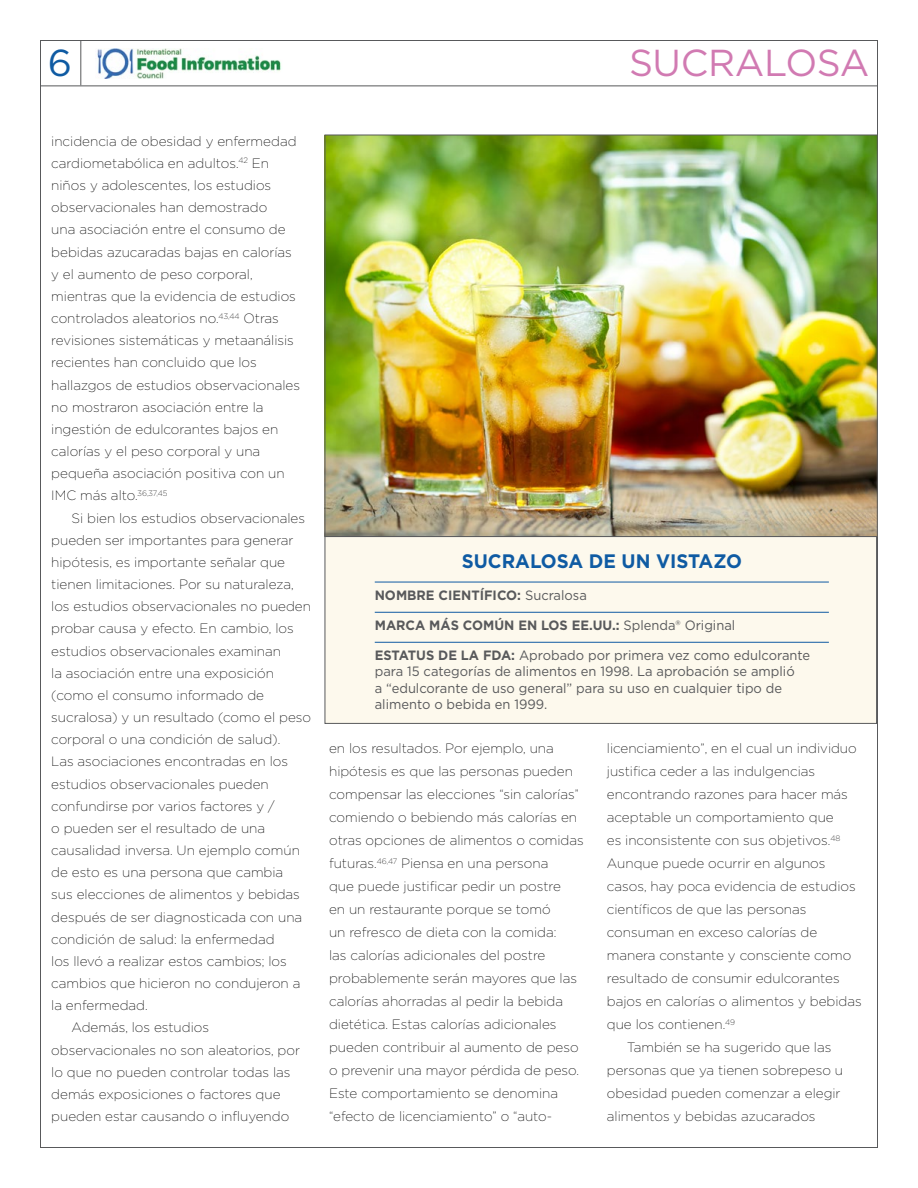
<style>
.page{position:relative;width:918px;height:1188px;background:#fff}
.page>*{position:absolute;margin:0;border:0;box-sizing:border-box;transform-origin:0 0}
.t1{font:37.5px "Gotham";letter-spacing:-.01em;color:#d17ab2}
.t2{font:37.5px "Gotham";color:#0f5ba3}
.t3{font:700 19.5px "Gotham";color:#0f5ba3;scale:.96 1}
.t4{font:200 13.5px/22.2px "Gotham";color:#000}
.t5{font:13.5px/16.5px "Gotham";color:#58595b;scale:.96 1}
.t6{font:700 13.5px "Gotham";color:#58595b;scale:.96 1}
.s1{font-weight:400}
.s2{font-weight:700}
</style>
<div class="page">
<hr style="left:40px;top:86px;width:838px;height:1px;background:#58595b">
<hr style="left:81px;top:40px;width:1px;height:45px;background:#58595b">
<img style="left:97px;top:49px;width:184px;height:29px">
<div style="left:325px;top:337px;width:552px;height:387px;background:#fdf9ed;border:1px solid #58595b"></div>
<img style="left:327px;top:137px;width:549px;height:398px">
<hr style="left:375px;top:582px;width:454px;height:1px;background:#0f5ba3">
<hr style="left:375px;top:612px;width:454px;height:1px;background:#0f5ba3">
<hr style="left:375px;top:642px;width:454px;height:1px;background:#0f5ba3">
<h1 class="t2" style="left:48px;top:39px;width:26px">6</h1>
<h1 class="t1" style="left:629px;top:39px;width:242px">SUCRALOSA</h1>
<p class="t4" style="left:51px;top:129px;width:250px">incidencia de obesidad y enfermedad cardiometabólica en adultos.<sup>42</sup> En niños y adolescentes, los estudios observacionales han demostrado<br>una asociación entre el consumo de bebidas azucaradas bajas en calorías y el aumento de peso corporal, mientras que la evidencia de estudios controlados aleatorios no.<sup>43,44</sup> Otras revisiones sistemáticas y metaanálisis recientes han concluido que los hallazgos de estudios observacionales no mostraron asociación entre la ingestión de edulcorantes bajos en calorías y el peso corporal y una pequeña asociación positiva con un IMC más alto.<sup>36,37,45</sup></p>
<p class="t4" style="left:72px;top:506px;width:235px">Si bien los estudios observacionales</p>
<p class="t4" style="left:51px;top:528px;width:244px">pueden ser importantes para generar</p>
<p class="t4" style="left:51px;top:551px;width:235px">hipótesis, es importante señalar que</p>
<p class="t4" style="left:51px;top:573px;width:244px">tienen limitaciones. Por su naturaleza,</p>
<p class="t4" style="left:51px;top:595px;width:261px">los estudios observacionales no pueden</p>
<p class="t4" style="left:51px;top:617px;width:244px">probar causa y efecto. En cambio, los</p>
<p class="t4" style="left:51px;top:639px;width:231px">estudios observacionales examinan</p>
<p class="t4" style="left:51px;top:661px;width:224px">la asociación entre una exposición</p>
<p class="t4" style="left:51px;top:684px;width:214px">(como el consumo informado de</p>
<p class="t4" style="left:51px;top:706px;width:261px">sucralosa) y un resultado (como el peso</p>
<p class="t4" style="left:51px;top:728px;width:230px">corporal o una condición de salud).</p>
<p class="t4" style="left:51px;top:750px;width:238px">Las asociaciones encontradas en los</p>
<p class="t4" style="left:51px;top:772px;width:219px">estudios observacionales pueden</p>
<p class="t4" style="left:51px;top:794px;width:225px">confundirse por varios factores y /</p>
<p class="t4" style="left:51px;top:817px;width:215px">o pueden ser el resultado de una</p>
<p class="t4" style="left:51px;top:839px;width:250px">causalidad inversa. Un ejemplo común</p>
<p class="t4" style="left:51px;top:861px;width:234px">de esto es una persona que cambia</p>
<p class="t4" style="left:51px;top:883px;width:250px">sus elecciones de alimentos y bebidas</p>
<p class="t4" style="left:51px;top:905px;width:252px">después de ser diagnosticada con una</p>
<p class="t4" style="left:51px;top:927px;width:225px">condición de salud: la enfermedad</p>
<p class="t4" style="left:51px;top:950px;width:237px">los llevó a realizar estos cambios; los</p>
<p class="t4" style="left:51px;top:972px;width:251px">cambios que hicieron no condujeron a</p>
<p class="t4" style="left:51px;top:994px;width:98px">la enfermedad.</p>
<p class="t4" style="left:72px;top:1016px;width:139px">Además, los estudios</p>
<p class="t4" style="left:51px;top:1038px;width:250px">observacionales no son aleatorios, por</p>
<p class="t4" style="left:51px;top:1060px;width:241px">lo que no pueden controlar todas las</p>
<p class="t4" style="left:51px;top:1083px;width:231px">demás exposiciones o factores que</p>
<p class="t4" style="left:51px;top:1105px;width:240px">pueden estar causando o influyendo</p>
<h2 class="t3" style="left:462px;top:548px;width:293px">SUCRALOSA DE UN VISTAZO</h2>
<p class="t6" style="left:375px;top:586px;width:222px">NOMBRE CIENTÍFICO: <span class="s1">Sucralosa</span></p>
<p class="t6" style="left:375px;top:616px;width:377px">MARCA MÁS COMÚN EN LOS EE.UU.: <span class="s1">Splenda® Original</span></p>
<p class="t5" style="left:375px;top:646px;width:455px"><span class="s2">ESTATUS DE LA FDA:</span> Aprobado por primera vez como edulcorante para 15 categorías de alimentos en 1998. La aprobación se amplió<br>a “edulcorante de uso general” para su uso en cualquier tipo de alimento o bebida en 1999.</p>
<p class="t4" style="left:329px;top:737px;width:256px;line-height:23px">en los resultados. Por ejemplo, una hipótesis es que las personas pueden compensar las elecciones “sin calorías” comiendo o bebiendo más calorías en otras opciones de alimentos o comidas futuras.<sup>46,47</sup> Piensa en una persona<br>que puede justificar pedir un postre<br>en un restaurante porque se tomó<br>un refresco de dieta con la comida:<br>las calorías adicionales del postre probablemente serán mayores que las calorías ahorradas al pedir la bebida dietética. Estas calorías adicionales pueden contribuir al aumento de peso o prevenir una mayor pérdida de peso.<br>Este comportamiento se denomina “efecto de licenciamiento” o “auto-</p>
<p class="t4" style="left:607px;top:737px;width:251px">licenciamiento”, en el cual un individuo</p>
<p class="t4" style="left:607px;top:760px;width:210px">justifica ceder a las indulgencias</p>
<p class="t4" style="left:607px;top:783px;width:243px">encontrando razones para hacer más</p>
<p class="t4" style="left:607px;top:806px;width:228px">aceptable un comportamiento que</p>
<p class="t4" style="left:607px;top:829px;width:235px">es inconsistente con sus objetivos.<sup>48</sup></p>
<p class="t4" style="left:607px;top:852px;width:220px">Aunque puede ocurrir en algunos</p>
<p class="t4" style="left:607px;top:875px;width:250px">casos, hay poca evidencia de estudios</p>
<p class="t4" style="left:607px;top:898px;width:201px">científicos de que las personas</p>
<p class="t4" style="left:607px;top:921px;width:212px">consuman en exceso calorías de</p>
<p class="t4" style="left:607px;top:944px;width:246px">manera constante y consciente como</p>
<p class="t4" style="left:607px;top:967px;width:234px">resultado de consumir edulcorantes</p>
<p class="t4" style="left:607px;top:990px;width:256px">bajos en calorías o alimentos y bebidas</p>
<p class="t4" style="left:607px;top:1013px;width:130px">que los contienen.<sup>49</sup></p>
<p class="t4" style="left:627px;top:1036px;width:206px">También se ha sugerido que las</p>
<p class="t4" style="left:607px;top:1059px;width:238px">personas que ya tienen sobrepeso u</p>
<p class="t4" style="left:607px;top:1082px;width:235px">obesidad pueden comenzar a elegir</p>
<p class="t4" style="left:607px;top:1105px;width:210px">alimentos y bebidas azucarados</p>
</div>
